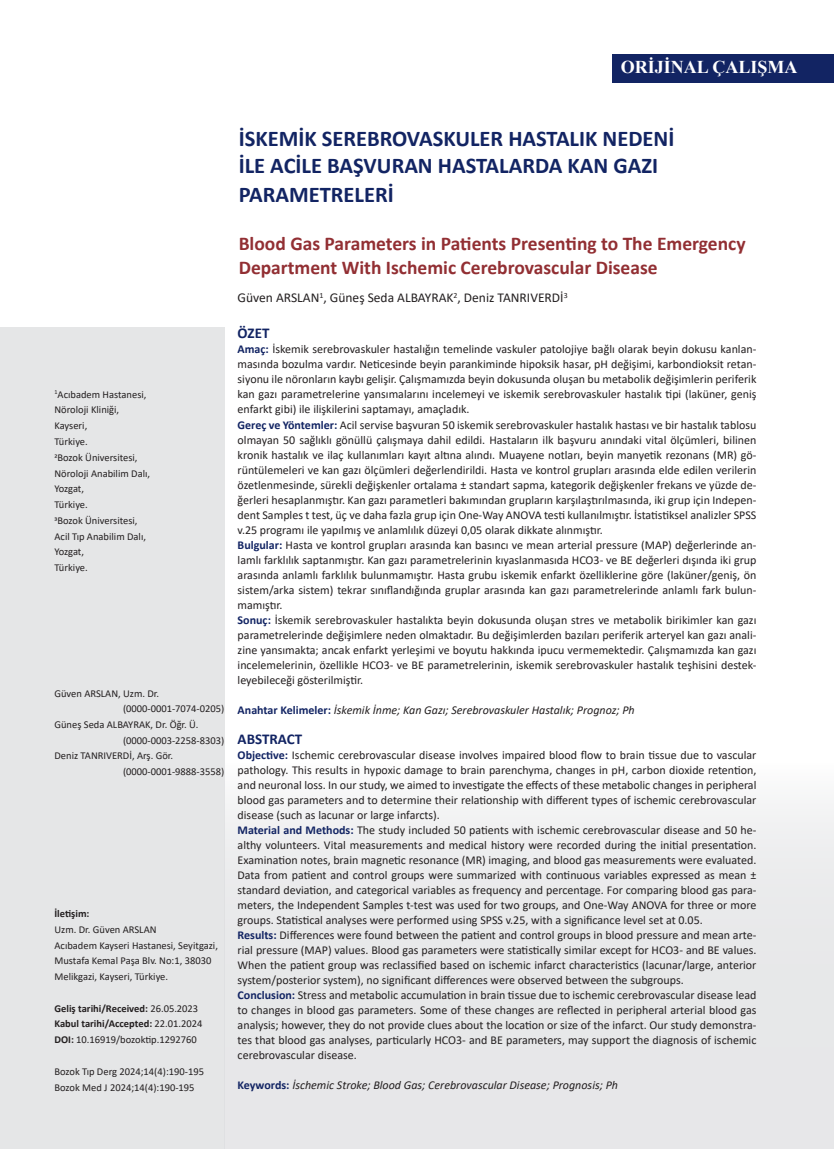
<style>
.page{position:relative;width:834px;height:1149px;background:#fff}
.page>*{position:absolute;margin:0;border:0;box-sizing:border-box;transform-origin:0 0}
.t1{font:700 22.5px/27.9px "Calibri";color:#122463}
.t2{font:700 19.5px/23.4px "Calibri";color:#922f33}
.t3{font:700 18px "Times New Roman";color:#fff}
.t4{font:700 15px "Calibri";color:#122463}
.TABLO{font:13.5px "Calibri";color:#231f20}
.t5{font:12px/15px "Calibri";color:#231f20;text-align:justify}
.t6{font:italic 12px "Calibri";color:#231f20}
.TABLO-2{font:10.5px/15.8px "Calibri";color:#231f20}
.t7{font:700 10.5px "Calibri";color:#231f20}
.s1{font-weight:400}
.s2{font-weight:700}
.s3{font-weight:700;color:#122463}
.s4{font-weight:700;font-style:normal;color:#122463}
</style>
<div class="page">
<div style="left:224px;top:763px;width:609px;height:385px;background:linear-gradient(to bottom,#f3f4f4,#e3e3e5)"></div>
<div style="left:0;top:327px;width:224px;height:821px;background:#e5e6e7"></div>
<div style="left:612px;top:54px;width:221px;height:28px;background:#122463"></div>
<p class="t3" style="left:620px;top:54px;width:178px">ORİJİNAL ÇALIŞMA</p>
<p class="TABLO-2" style="left:54px;top:386px;width:93px"><sup>1</sup>Acıbadem Hastanesi,</p>
<p class="TABLO-2" style="left:54px;top:401px;width:66px">Nöroloji Kliniği,</p>
<p class="TABLO-2" style="left:54px;top:417px;width:34px">Kayseri,</p>
<p class="TABLO-2" style="left:54px;top:433px;width:35px">Türkiye.</p>
<p class="TABLO-2" style="left:54px;top:449px;width:85px">2Bozok Üniversitesi,</p>
<p class="TABLO-2" style="left:54px;top:464px;width:97px">Nöroloji Anabilim Dalı,</p>
<p class="TABLO-2" style="left:54px;top:480px;width:31px">Yozgat,</p>
<p class="TABLO-2" style="left:54px;top:496px;width:35px">Türkiye.</p>
<p class="TABLO-2" style="left:54px;top:512px;width:85px">3Bozok Üniversitesi,</p>
<p class="TABLO-2" style="left:54px;top:527px;width:93px">Acil Tıp Anabilim Dalı,</p>
<p class="TABLO-2" style="left:54px;top:543px;width:31px">Yozgat,</p>
<p class="TABLO-2" style="left:54px;top:559px;width:35px">Türkiye.</p>
<p class="TABLO-2" style="left:54px;top:685px;width:106px">Güven ARSLAN, Uzm. Dr.</p>
<p class="TABLO-2" style="left:123px;top:700px;width:103px">(0000-0001-7074-0205)</p>
<p class="TABLO-2" style="left:54px;top:716px;width:145px">Güneş Seda ALBAYRAK, Dr. Öğr. Ü.</p>
<p class="TABLO-2" style="left:123px;top:731px;width:103px">(0000-0003-2258-8303)</p>
<p class="TABLO-2" style="left:54px;top:747px;width:120px">Deniz TANRIVERDİ, Arş. Gör.</p>
<p class="TABLO-2" style="left:123px;top:763px;width:103px">(0000-0001-9888-3558)</p>
<p class="t7" style="left:54px;top:905px;width:36px">İletişim:</p>
<p class="TABLO-2" style="left:54px;top:920px;width:104px">Uzm. Dr. Güven ARSLAN</p>
<p class="TABLO-2" style="left:54px;top:936px;width:165px">Acıbadem Kayseri Hastanesi, Seyitgazi,<br>Mustafa Kemal Paşa Blv. No:1, 38030<br>Melikgazi, Kayseri, Türkiye.</p>
<p class="t7" style="left:54px;top:1000px;width:145px">Geliş tarihi/Received: <span class="s1">26.05.2023</span></p>
<p class="t7" style="left:54px;top:1016px;width:149px">Kabul tarihi/Accepted: <span class="s1">22.01.2024</span></p>
<p class="TABLO-2" style="left:54px;top:1031px;width:144px"><span class="s2">DOI:</span> 10.16919/bozoktip.1292760</p>
<p class="TABLO-2" style="left:54px;top:1062px;width:151px">Bozok Tıp Derg 2024;14(4):190-195</p>
<p class="TABLO-2" style="left:54px;top:1078px;width:141px">Bozok Med J 2024;14(4):190-195</p>
<p class="t1" style="left:239px;top:124px;width:437px">İSKEMİK SEREBROVASKULER HASTALIK NEDENİ<br>İLE ACİLE BAŞVURAN HASTALARDA KAN GAZI<br>PARAMETRELERİ</p>
<p class="t2" style="left:239px;top:232px;width:508px">Blood Gas Parameters in Patients Presenting to The Emergency<br>Department With Ischemic Cerebrovascular Disease</p>
<p class="TABLO" style="left:237px;top:288px;width:331px">Güven ARSLAN<sup>1</sup>, Güneş Seda ALBAYRAK<sup>2</sup>, Deniz TANRIVERDİ<sup>3</sup></p>
<p class="t4" style="left:237px;top:323px;width:33px">ÖZET</p>
<p class="t5" style="left:237px;top:341px;width:520px"><span class="s3">Amaç:</span> İskemik serebrovaskuler hastalığın temelinde vaskuler patolojiye bağlı olarak beyin dokusu kanlan&shy;masında bozulma vardır. Neticesinde beyin parankiminde hipoksik hasar, pH değişimi, karbondioksit retan&shy;siyonu ile nöronların kaybı gelişir. Çalışmamızda beyin dokusunda oluşan bu metabolik değişimlerin periferik kan gazı parametrelerine yansımalarını incelemeyi ve iskemik serebrovaskuler hastalık tipi (laküner, geniş enfarkt gibi) ile ilişkilerini saptamayı, amaçladık.</p>
<p class="t5" style="left:237px;top:416px;width:520px"><span class="s3">Gereç ve Yöntemler:</span> Acil servise başvuran 50 iskemik serebrovaskuler hastalık hastası ve bir hastalık tablosu olmayan 50 sağlıklı gönüllü çalışmaya dahil edildi. Hastaların ilk başvuru anındaki vital ölçümleri, bilinen kronik hastalık ve ilaç kullanımları kayıt altına alındı. Muayene notları, beyin manyetik rezonans (MR) gö&shy;rüntülemeleri ve kan gazı ölçümleri değerlendirildi. Hasta ve kontrol grupları arasında elde edilen verilerin özetlenmesinde, sürekli değişkenler ortalama ± standart sapma, kategorik değişkenler frekans ve yüzde de&shy;ğerleri hesaplanmıştır. Kan gazı parametleri bakımından grupların karşılaştırılmasında, iki grup için Indepen&shy;dent Samples t test, üç ve daha fazla grup için One-Way ANOVA testi kullanılmıştır. İstatistiksel analizler SPSS v.25 programı ile yapılmış ve anlamlılık düzeyi 0,05 olarak dikkate alınmıştır.</p>
<p class="t5" style="left:237px;top:536px;width:520px"><span class="s3">Bulgular:</span> Hasta ve kontrol grupları arasında kan basıncı ve mean arterial pressure (MAP) değerlerinde an&shy;lamlı farklılık saptanmıştır. Kan gazı parametrelerinin kıyaslanmasıda HCO3- ve BE değerleri dışında iki grup arasında anlamlı farklılık bulunmamıştır. Hasta grubu iskemik enfarkt özelliklerine göre (laküner/geniş, ön sistem/arka sistem) tekrar sınıflandığında gruplar arasında kan gazı parametrelerinde anlamlı fark bulun&shy;mamıştır.</p>
<p class="t5" style="left:237px;top:611px;width:520px"><span class="s3">Sonuç:</span> İskemik serebrovaskuler hastalıkta beyin dokusunda oluşan stres ve metabolik birikimler kan gazı parametrelerinde değişimlere neden olmaktadır. Bu değişimlerden bazıları periferik arteryel kan gazı anali&shy;zine yansımakta; ancak enfarkt yerleşimi ve boyutu hakkında ipucu vermemektedir. Çalışmamızda kan gazı incelemelerinin, özellikle HCO3- ve BE parametrelerinin, iskemik serebrovaskuler hastalık teşhisini destek&shy;leyebileceği gösterilmiştir.</p>
<p class="t6" style="left:237px;top:701px;width:398px"><span class="s4">Anahtar Kelimeler:</span> İskemik İnme; Kan Gazı; Serebrovaskuler Hastalık; Prognoz; Ph</p>
<p class="t4" style="left:237px;top:728px;width:66px">ABSTRACT</p>
<p class="t5" style="left:237px;top:746px;width:520px"><span class="s3">Objective:</span> Ischemic cerebrovascular disease involves impaired blood flow to brain tissue due to vascular pathology. This results in hypoxic damage to brain parenchyma, changes in pH, carbon dioxide retention, and neuronal loss. In our study, we aimed to investigate the effects of these metabolic changes in peripheral blood gas parameters and to determine their relationship with different types of ischemic cerebrovascular disease (such as lacunar or large infarcts).</p>
<p class="t5" style="left:237px;top:821px;width:520px"><span class="s3">Material and Methods:</span> The study included 50 patients with ischemic cerebrovascular disease and 50 he&shy;althy volunteers. Vital measurements and medical history were recorded during the initial presentation.<br>Examination notes, brain magnetic resonance (MR) imaging, and blood gas measurements were evaluated.<br>Data from patient and control groups were summarized with continuous variables expressed as mean ± standard deviation, and categorical variables as frequency and percentage. For comparing blood gas para&shy;meters, the Independent Samples t-test was used for two groups, and One-Way ANOVA for three or more groups. Statistical analyses were performed using SPSS v.25, with a significance level set at 0.05.</p>
<p class="t5" style="left:237px;top:926px;width:520px"><span class="s3">Results:</span> Differences were found between the patient and control groups in blood pressure and mean arte&shy;rial pressure (MAP) values. Blood gas parameters were statistically similar except for HCO3- and BE values.<br>When the patient group was reclassified based on ischemic infarct characteristics (lacunar/large, anterior system/posterior system), no significant differences were observed between the subgroups.</p>
<p class="t5" style="left:237px;top:986px;width:520px"><span class="s3">Conclusion:</span> Stress and metabolic accumulation in brain tissue due to ischemic cerebrovascular disease lead to changes in blood gas parameters. Some of these changes are reflected in peripheral arterial blood gas analysis; however, they do not provide clues about the location or size of the infarct. Our study demonstra&shy;tes that blood gas analyses, particularly HCO3- and BE parameters, may support the diagnosis of ischemic cerebrovascular disease.</p>
<p class="t6" style="left:237px;top:1076px;width:382px"><span class="s4">Keywords:</span> İschemic Stroke; Blood Gas; Cerebrovascular Disease; Prognosis; Ph</p>
</div>
